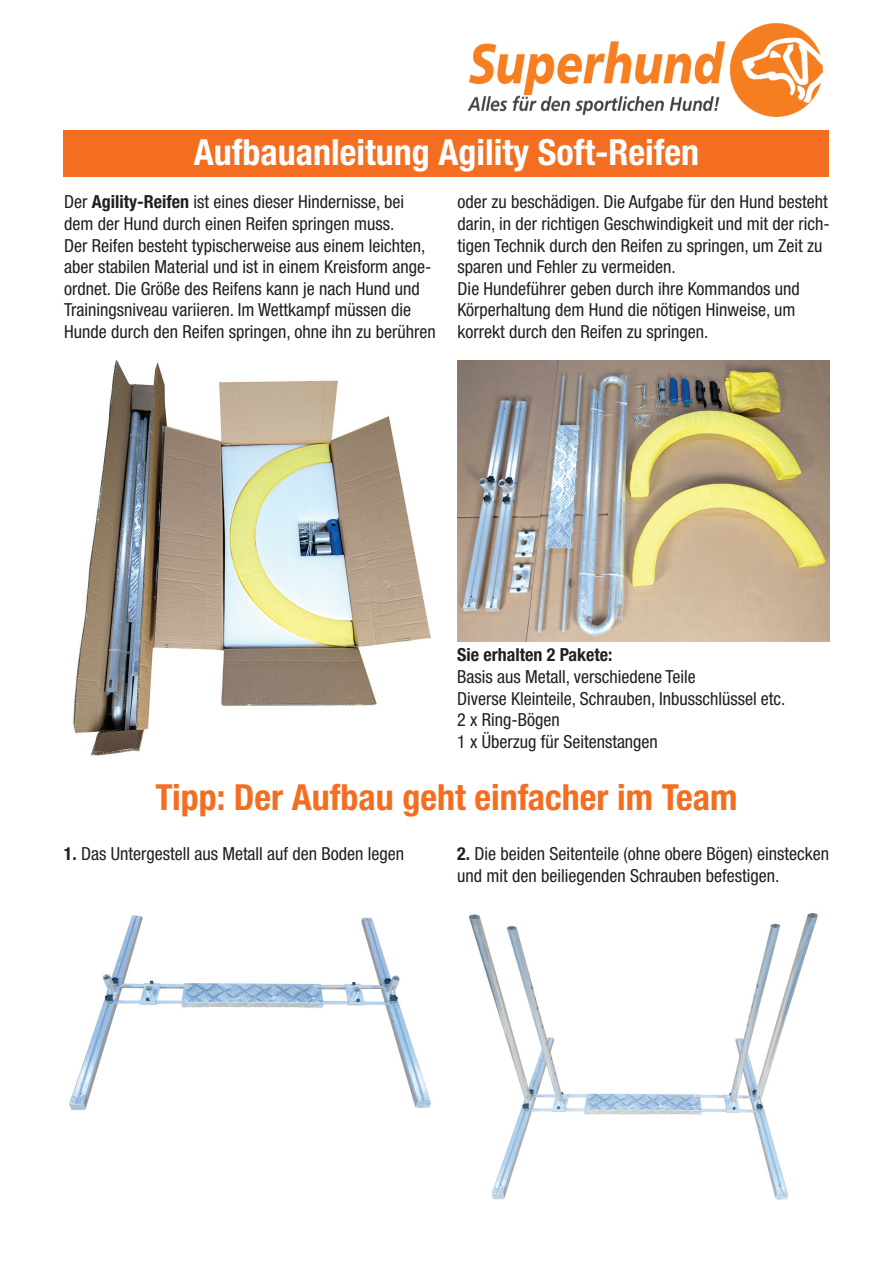
<style>
.page{position:relative;width:893px;height:1263px;background:#fff}
.page>*{position:absolute;margin:0;border:0;box-sizing:border-box;transform-origin:0 0}
.t1{font:700 condensed 36px "Helvetica Neue LT Pro";color:#fff}
.t2{font:700 condensed 36px "Helvetica Neue LT Pro";color:#f36e21}
.t3{font:condensed 18px/21.6px "Helvetica Neue LT Pro";color:#231f20}
.t4{font:700 condensed 18px "Helvetica Neue LT Pro";color:#231f20}
.s1{font-weight:700}
</style>
<div class="page">
<div style="left:64px;top:130px;width:765px;height:46px;background:#f36e21"></div>
<img style="left:467px;top:23px;width:356px;height:94px">
<img style="left:457px;top:360px;width:372px;height:281px">
<img style="left:73px;top:360px;width:358px;height:395px">
<img style="left:69px;top:915px;width:362px;height:196px">
<img style="left:469px;top:913px;width:349px;height:287px">
<h1 class="t1" style="left:194px;top:130px;width:507px">Aufbauanleitung Agility Soft-Reifen</h1>
<p class="t3" style="left:64px;top:191px;width:373px">Der <span class="s1">Agility-Reifen</span> ist eines dieser Hindernisse, bei dem der Hund durch einen Reifen springen muss.<br>Der Reifen besteht typischerweise aus einem leichten, aber stabilen Material und ist in einem Kreisform ange&shy;ordnet. Die Größe des Reifens kann je nach Hund und Trainingsniveau variieren. Im Wettkampf müssen die Hunde durch den Reifen springen, ohne ihn zu berühren</p>
<p class="t3" style="left:458px;top:191px;width:374px">oder zu beschädigen. Die Aufgabe für den Hund besteht darin, in der richtigen Geschwindigkeit und mit der rich&shy;tigen Technik durch den Reifen zu springen, um Zeit zu sparen und Fehler zu vermeiden.<br>Die Hundeführer geben durch ihre Kommandos und Körperhaltung dem Hund die nötigen Hinweise, um korrekt durch den Reifen zu springen.</p>
<p class="t4" style="left:457px;top:644px;width:157px">Sie erhalten 2 Pakete:</p>
<p class="t3" style="left:457px;top:666px;width:330px">Basis aus Metall, verschiedene Teile<br>Diverse Kleinteile, Schrauben, Inbusschlüssel etc.<br>2 x Ring-Bögen<br>1 x Überzug für Seitenstangen</p>
<h1 class="t2" style="left:155px;top:775px;width:584px">Tipp: Der Aufbau geht einfacher im Team</h1>
<p class="t3" style="left:457px;top:843px;width:374px"><span class="s1">2.</span> Die beiden Seitenteile (ohne obere Bögen) einstecken und mit den beiliegenden Schrauben befestigen.</p>
<p class="t3" style="left:64px;top:843px;width:342px"><span class="s1">1.</span> Das Untergestell aus Metall auf den Boden legen</p>
</div>
